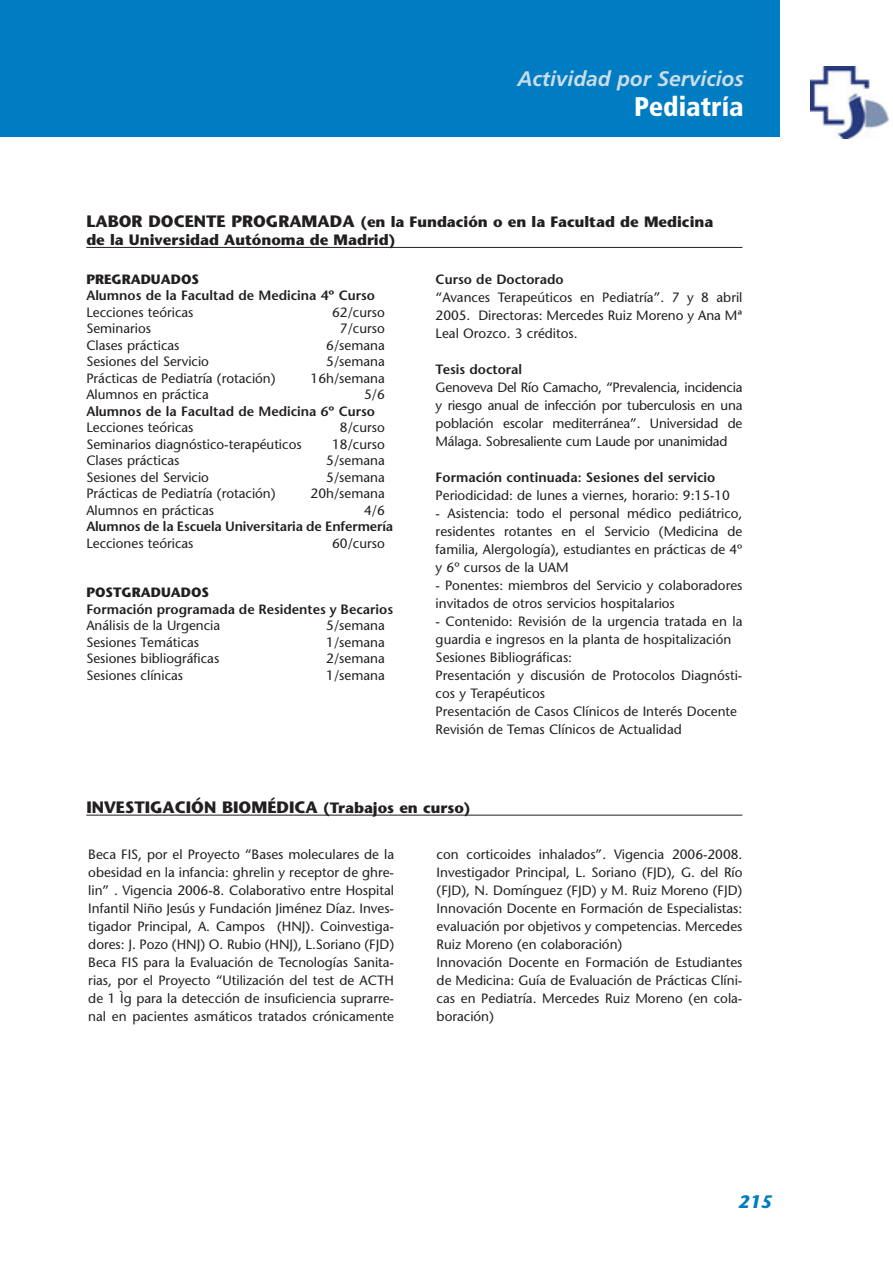
<style>
.page{position:relative;width:893px;height:1263px;background:#fff}
.page>*{position:absolute;margin:0;border:0;box-sizing:border-box;transform-origin:0 0}
.t1{font:900 condensed 27px "Frutiger";color:#fff}
.t2{font:italic 700 21px "Frutiger";color:#cbdde6}
.t3{font:italic 700 18px "Stone Sans";color:#007cc2}
.t4{font:700 16.5px "Stone Sans";color:#231f20}
.t5{font:700 15px/18px "Stone Sans";color:#231f20}
.t6{font:13.5px/18px "Stone Sans";color:#231f20;text-align:justify}
.t7{font:600 13.5px "Stone Sans";color:#231f20}
.t8{font:700 13.5px "Stone Sans";color:#231f20}
.s1{font-size:16.5px}
.s2{font-size:15px}
</style>
<div class="page">
<div style="left:0;top:1px;width:779px;height:136px;background:#007cc2"></div>
<img style="left:810px;top:66px;width:79px;height:72px">
<hr style="left:86px;top:815px;width:656px;height:1px;background:#231f20">
<hr style="left:86px;top:247px;width:656px;height:1px;background:#231f20">
<h2 class="t2" style="left:517px;top:70px;width:228px">Actividad por Servicios</h2>
<h1 class="t1" style="left:634px;top:96px;width:111px">Pediatría</h1>
<p class="t5" style="left:86px;top:214px;width:628px"><span class="s1">LABOR DOCENTE PROGRAMADA</span> (en la Fundación o en la Facultad de Medicina de la Universidad Autónoma de Madrid)</p>
<p class="t8" style="left:86px;top:274px;width:114px">PREGRADUADOS</p>
<p class="t7" style="left:86px;top:290px;width:290px">Alumnos de la Facultad de Medicina 4º Curso</p>
<p class="t6" style="left:86px;top:304px;width:109px">Lecciones teóricas</p>
<p class="t6" style="left:332px;top:304px;width:54px">62/curso</p>
<p class="t6" style="left:86px;top:321px;width:66px">Seminarios</p>
<p class="t6" style="left:340px;top:321px;width:46px">7/curso</p>
<p class="t6" style="left:86px;top:337px;width:95px">Clases prácticas</p>
<p class="t6" style="left:326px;top:337px;width:60px">6/semana</p>
<p class="t6" style="left:86px;top:354px;width:124px">Sesiones del Servicio</p>
<p class="t6" style="left:326px;top:354px;width:60px">5/semana</p>
<p class="t6" style="left:86px;top:370px;width:191px">Prácticas de Pediatría (rotación)</p>
<p class="t6" style="left:311px;top:370px;width:76px">16h/semana</p>
<p class="t6" style="left:86px;top:387px;width:124px">Alumnos en práctica</p>
<p class="t6" style="left:364px;top:387px;width:22px">5/6</p>
<p class="t7" style="left:86px;top:406px;width:290px">Alumnos de la Facultad de Medicina 6º Curso</p>
<p class="t6" style="left:86px;top:420px;width:109px">Lecciones teóricas</p>
<p class="t6" style="left:340px;top:420px;width:46px">8/curso</p>
<p class="t6" style="left:86px;top:436px;width:217px">Seminarios diagnóstico-terapéuticos</p>
<p class="t6" style="left:332px;top:436px;width:54px">18/curso</p>
<p class="t6" style="left:86px;top:453px;width:95px">Clases prácticas</p>
<p class="t6" style="left:326px;top:453px;width:60px">5/semana</p>
<p class="t6" style="left:86px;top:469px;width:124px">Sesiones del Servicio</p>
<p class="t6" style="left:326px;top:469px;width:60px">5/semana</p>
<p class="t6" style="left:86px;top:486px;width:191px">Prácticas de Pediatría (rotación)</p>
<p class="t6" style="left:311px;top:486px;width:76px">20h/semana</p>
<p class="t6" style="left:86px;top:502px;width:129px">Alumnos en prácticas</p>
<p class="t6" style="left:364px;top:502px;width:22px">4/6</p>
<p class="t7" style="left:86px;top:521px;width:308px">Alumnos de la Escuela Universitaria de Enfermería</p>
<p class="t6" style="left:86px;top:535px;width:109px">Lecciones teóricas</p>
<p class="t6" style="left:332px;top:535px;width:54px">60/curso</p>
<p class="t8" style="left:86px;top:587px;width:124px">POSTGRADUADOS</p>
<p class="t7" style="left:86px;top:604px;width:308px">Formación programada de Residentes y Becarios</p>
<p class="t6" style="left:86px;top:618px;width:135px">Análisis de la Urgencia</p>
<p class="t6" style="left:326px;top:618px;width:60px">5/semana</p>
<p class="t6" style="left:86px;top:634px;width:114px">Sesiones Temáticas</p>
<p class="t6" style="left:326px;top:634px;width:60px">1/semana</p>
<p class="t6" style="left:86px;top:651px;width:134px">Sesiones bibliográficas</p>
<p class="t6" style="left:326px;top:651px;width:60px">2/semana</p>
<p class="t6" style="left:86px;top:667px;width:98px">Sesiones clínicas</p>
<p class="t6" style="left:326px;top:667px;width:60px">1/semana</p>
<p class="t7" style="left:436px;top:274px;width:130px">Curso de Doctorado</p>
<p class="t6" style="left:436px;top:289px;width:308px">“Avances Terapeúticos en Pediatría”. 7 y 8 abril 2005. Directoras: Mercedes Ruiz Moreno y Ana Mª Leal Orozco. 3 créditos.</p>
<p class="t7" style="left:436px;top:364px;width:88px">Tesis doctoral</p>
<p class="t6" style="left:436px;top:379px;width:308px">Genoveva Del Río Camacho, “Prevalencia, incidencia y riesgo anual de infección por tuberculosis en una población escolar mediterránea”. Universidad de Málaga. Sobresaliente cum Laude por unanimidad</p>
<p class="t7" style="left:436px;top:472px;width:281px">Formación continuada: Sesiones del servicio</p>
<p class="t6" style="left:436px;top:487px;width:296px">Periodicidad: de lunes a viernes, horario: 9:15-10</p>
<p class="t6" style="left:436px;top:505px;width:308px">- Asistencia: todo el personal médico pediátrico, residentes rotantes en el Servicio (Medicina de familia, Alergología), estudiantes en prácticas de 4º y 6º cursos de la UAM</p>
<p class="t6" style="left:436px;top:577px;width:308px">- Ponentes: miembros del Servicio y colaboradores invitados de otros servicios hospitalarios</p>
<p class="t6" style="left:436px;top:613px;width:308px;text-align:left">- Contenido: Revisión de la urgencia tratada en la guardia e ingresos en la planta de hospitalización Sesiones Bibliográficas:<br>Presentación y discusión de Protocolos Diagnósti&shy;cos y Terapéuticos<br>Presentación de Casos Clínicos de Interés Docente Revisión de Temas Clínicos de Actualidad</p>
<p class="t4" style="left:86px;top:800px;width:386px">INVESTIGACIÓN BIOMÉDICA <span class="s2">(Trabajos en curso)</span></p>
<p class="t6" style="left:88px;top:847px;width:307px">Beca FIS, por el Proyecto “Bases moleculares de la obesidad en la infancia: ghrelin y receptor de ghre&shy;lin” . Vigencia 2006-8. Colaborativo entre Hospital Infantil Niño Jesús y Fundación Jiménez Díaz. Inves&shy;tigador Principal, A. Campos (HNJ). Coinvestiga&shy;dores: J. Pozo (HNJ) O. Rubio (HNJ), L.Soriano (FJD)<br>Beca FIS para la Evaluación de Tecnologías Sanita&shy;rias, por el Proyecto “Utilización del test de ACTH de 1 Ìg para la detección de insuficiencia suprarre&shy;nal en pacientes asmáticos tratados crónicamente</p>
<p class="t6" style="left:437px;top:847px;width:307px;text-align:left">con corticoides inhalados”. Vigencia 2006-2008.<br>Investigador Principal, L. Soriano (FJD), G. del Río (FJD), N. Domínguez (FJD) y M. Ruiz Moreno (FJD)<br>Innovación Docente en Formación de Especialistas: evaluación por objetivos y competencias. Mercedes Ruiz Moreno (en colaboración)<br>Innovación Docente en Formación de Estudiantes de Medicina: Guía de Evaluación de Prácticas Clíni&shy;cas en Pediatría. Mercedes Ruiz Moreno (en cola&shy;boración)</p>
<h3 class="t3" style="left:738px;top:1194px;width:36px">215</h3>
</div>
